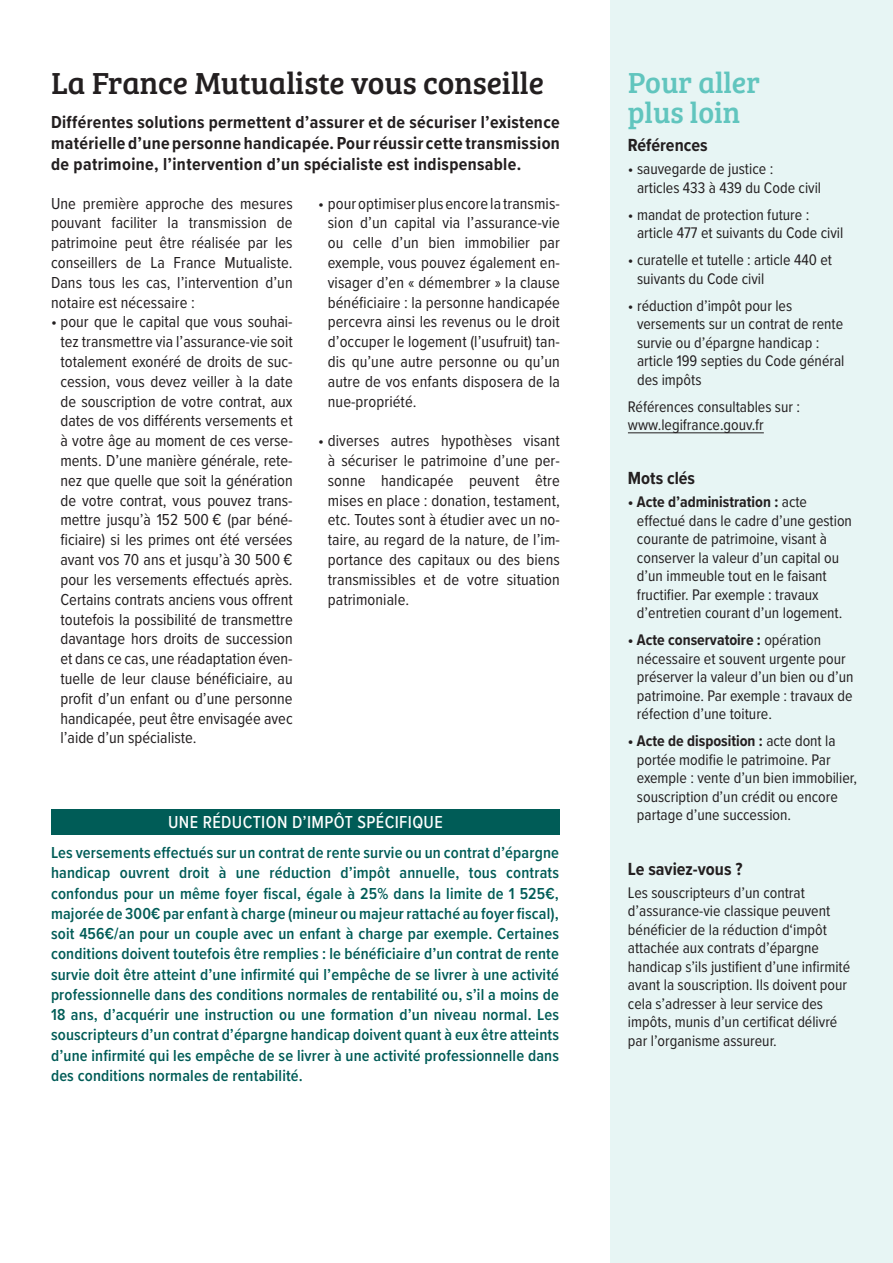
<style>
.page{position:relative;width:893px;height:1263px;background:#fff}
.page>*{position:absolute;margin:0;border:0;box-sizing:border-box;transform-origin:0 0}
.t1{font:31.5px "Bree Serif";color:#231f20}
.t2{font:30px/30.3px "Bree Serif";color:#61c5be}
.t3{font:700 18.15px "Proxima Nova Cond";color:#231f20}
.t4{font:700 18px/21px "Proxima Nova Cond";letter-spacing:.02em;color:#231f20;text-align:justify}
.t5{font:500 18px "Proxima Nova Cond";letter-spacing:.02em;color:#fff}
.t6{font:16.5px/19.8px "Proxima Nova Cond";letter-spacing:.005em;color:#231f20;text-align:justify}
.t7{font:600 16.5px/20.2px "Proxima Nova Cond";letter-spacing:.01em;color:#005c57;text-align:justify}
.t8{font:15.9px/18.5px "Proxima Nova Cond";color:#231f20}
.s1{font-weight:700}
</style>
<div class="page">
<div style="left:610px;top:0;width:283px;height:1263px;background:#e7f5f4"></div>
<hr style="left:628px;top:432px;width:136px;height:1px;background:#231f20">
<div style="left:51px;top:809px;width:509px;height:25px;background:#005c57"></div>
<h1 class="t1" style="left:51px;top:60px;width:494px">La France Mutualiste vous conseille</h1>
<p class="t4" style="left:51px;top:111px;width:510px">Différentes solutions permettent d’assurer et de sécuriser l’existence matérielle d’une personne handicapée. Pour réussir cette transmission de patrimoine, l’intervention d’un spécialiste est indispensable.</p>
<p class="t6" style="left:51px;top:193px;width:243px">Une première approche des mesures pouvant faciliter la transmission de patrimoine peut être réalisée par les conseillers de La France Mutualiste.<br>Dans tous les cas, l’intervention d’un notaire est nécessaire :</p>
<p class="t6" style="left:60px;top:311px;width:234px;text-indent:-9px">• pour que le capital que vous souhai&shy;tez transmettre via l’assurance-vie soit totalement exonéré de droits de suc&shy;cession, vous devez veiller à la date de souscription de votre contrat, aux dates de vos différents versements et à votre âge au moment de ces verse&shy;ments. D’une manière générale, rete&shy;nez que quelle que soit la génération de votre contrat, vous pouvez trans&shy;mettre jusqu’à 152 500 € (par béné&shy;ficiaire) si les primes ont été versées avant vos 70 ans et jusqu’à 30 500 € pour les versements effectués après.<br>Certains contrats anciens vous offrent toutefois la possibilité de transmettre davantage hors droits de succession et dans ce cas, une réadaptation éven&shy;tuelle de leur clause bénéficiaire, au profit d’un enfant ou d’une personne handicapée, peut être envisagée avec l’aide d’un spécialiste.</p>
<p class="t6" style="left:328px;top:193px;width:234px;text-indent:-10px">• pour optimiser plus encore la transmis&shy;sion d’un capital via l’assurance-vie ou celle d’un bien immobilier par exemple, vous pouvez également en&shy;visager d’en « démembrer » la clause bénéficiaire : la personne handicapée percevra ainsi les revenus ou le droit d’occuper le logement (l’usufruit) tan&shy;dis qu’une autre personne ou qu’un autre de vos enfants disposera de la nue-propriété.</p>
<p class="t6" style="left:328px;top:430px;width:234px;text-indent:-10px">• diverses autres hypothèses visant à sécuriser le patrimoine d’une per&shy;sonne handicapée peuvent être mises en place : donation, testament, etc. Toutes sont à étudier avec un no&shy;taire, au regard de la nature, de l’im&shy;portance des capitaux ou des biens transmissibles et de votre situation patrimoniale.</p>
<p class="t5" style="left:168px;top:809px;width:276px">UNE RÉDUCTION D’IMPÔT SPÉCIFIQUE</p>
<p class="t7" style="left:51px;top:842px;width:509px">Les versements effectués sur un contrat de rente survie ou un contrat d’épargne handicap ouvrent droit à une réduction d’impôt annuelle, tous contrats confondus pour un même foyer fiscal, égale à 25% dans la limite de 1 525€, majorée de 300€ par enfant à charge (mineur ou majeur rattaché au foyer fiscal), soit 456€/an pour un couple avec un enfant à charge par exemple. Certaines conditions doivent toutefois être remplies : le bénéficiaire d’un contrat de rente survie doit être atteint d’une infirmité qui l’empêche de se livrer à une activité professionnelle dans des conditions normales de rentabilité ou, s’il a moins de 18 ans, d’acquérir une instruction ou une formation d’un niveau normal. Les souscripteurs d’un contrat d’épargne handicap doivent quant à eux être atteints d’une infirmité qui les empêche de se livrer à une activité professionnelle dans des conditions normales de rentabilité.</p>
<h2 class="t2" style="left:628px;top:66px;width:134px">Pour aller plus loin</h2>
<p class="t3" style="left:628px;top:132px;width:81px">Références</p>
<p class="t8" style="left:637px;top:159px;width:186px;text-indent:-9px">• sauvegarde de justice :<br>articles 433 à 439 du Code civil</p>
<p class="t8" style="left:637px;top:205px;width:208px;text-indent:-9px">• mandat de protection future : article 477 et suivants du Code civil</p>
<p class="t8" style="left:637px;top:250px;width:196px;text-indent:-9px">• curatelle et tutelle : article 440 et suivants du Code civil</p>
<p class="t8" style="left:637px;top:296px;width:209px;text-indent:-9px">• réduction d’impôt pour les versements sur un contrat de rente survie ou d’épargne handicap : article 199 septies du Code général des impôts</p>
<p class="t8" style="left:628px;top:397px;width:174px">Références consultables sur : www.legifrance.gouv.fr</p>
<p class="t3" style="left:628px;top:465px;width:69px">Mots clés</p>
<p class="t8" style="left:637px;top:492px;width:217px;text-indent:-9px"><span class="s1">• Acte d’administration :</span> acte effectué dans le cadre d’une gestion courante de patrimoine, visant à conserver la valeur d’un capital ou d’un immeuble tout en le faisant fructifier. Par exemple : travaux d’entretien courant d’un logement.</p>
<p class="t8" style="left:637px;top:630px;width:218px;text-indent:-9px"><span class="s1">• Acte conservatoire :</span> opération nécessaire et souvent urgente pour préserver la valeur d’un bien ou d’un patrimoine. Par exemple : travaux de réfection d’une toiture.</p>
<p class="t8" style="left:637px;top:731px;width:221px;text-indent:-9px"><span class="s1">• Acte de disposition :</span> acte dont la portée modifie le patrimoine. Par exemple : vente d’un bien immobilier, souscription d’un crédit ou encore partage d’une succession.</p>
<p class="t3" style="left:628px;top:855px;width:116px">Le saviez-vous ?</p>
<p class="t8" style="left:628px;top:882px;width:224px">Les souscripteurs d’un contrat d’assurance-vie classique peuvent bénéficier de la réduction d‘impôt attachée aux contrats d’épargne handicap s’ils justifient d’une infirmité avant la souscription. Ils doivent pour cela s’adresser à leur service des impôts, munis d’un certificat délivré par l’organisme assureur.</p>
</div>
